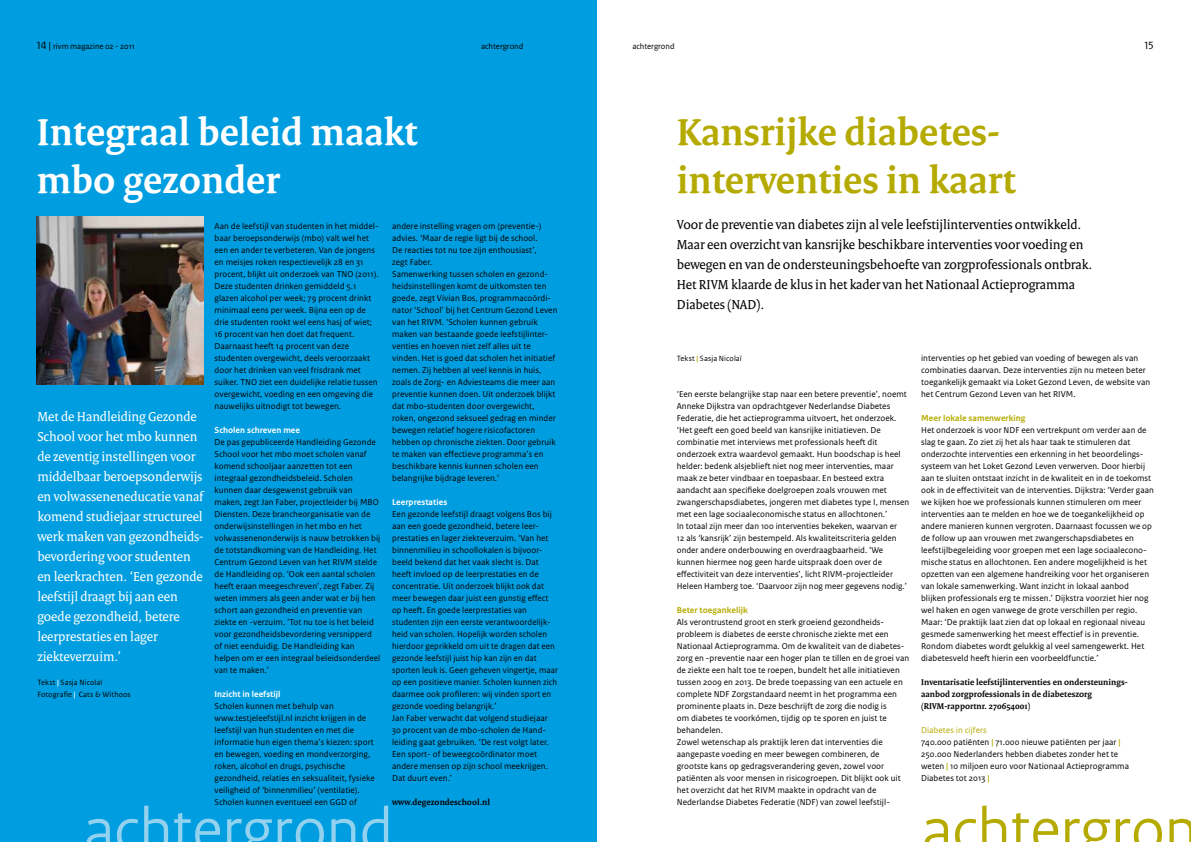
<style>
.page{position:relative;width:1191px;height:842px;background:#fff}
.page>*{position:absolute;margin:0;border:0;box-sizing:border-box;transform-origin:0 0}
.t1{font:65px "Rijksoverheid Sans Heading";color:#93d2ef}
.t2{font:65px "Rijksoverheid Sans Heading";color:#b5aa00}
.t3{font:700 40px/48px "Rijksoverheid Serif";color:#b5aa00}
.t4{font:700 40px/48px "Rijksoverheid Serif";color:#fff}
.t5{font:14px/20px "Rijksoverheid Serif";letter-spacing:-.005em;color:#fff}
.t6{font:14px/20px "Rijksoverheid Serif";letter-spacing:-.005em;color:#000}
.t7{font:11px "Rijksoverheid Sans Text";color:#000}
.t8{font:9px/12px "Rijksoverheid Sans Text";letter-spacing:.005em;color:#000}
.t9{font:700 9px/12px "Rijksoverheid Serif";letter-spacing:.005em;color:#000}
.t10{font:700 9px "Rijksoverheid Sans Text";letter-spacing:.005em;color:#fff}
.t11{font:700 9px "Rijksoverheid Sans Text";letter-spacing:.005em;color:#b5aa00}
.t12{font:8.5px "Rijksoverheid Sans Text";letter-spacing:-.005em;color:#000}
.t13{font:8px/12px "Rijksoverheid Sans Text";letter-spacing:.015em;color:#000}
.s1{font-size:11px}
.s2{color:#b5aa00}
.s3{font-weight:700;color:#b5aa00}
.s4{font-weight:700;color:#fff}
</style>
<div class="page">
<div style="left:0;top:0;width:596px;height:842px;background:#009ee0"></div>
<img style="left:36px;top:217px;width:167px;height:168px">
<p class="t12" style="left:37px;top:41px;width:99px"><span class="s1">14 |</span> rivm magazine 02 - 2011</p>
<p class="t12" style="left:481px;top:41px;width:44px">achtergrond</p>
<p class="t12" style="left:632px;top:41px;width:44px">achtergrond</p>
<p class="t7" style="left:1144px;top:39px;width:11px">15</p>
<h2 class="t4" style="left:37px;top:108px;width:382px">Integraal beleid maakt mbo gezonder</h2>
<p class="t8" style="left:214px;top:220px;width:166px">Aan de leefstijl van studenten in het middel&shy;baar beroepsonderwijs (mbo) valt wel het een en ander te verbeteren. Van de jongens en meisjes roken respectievelijk 28 en 31 procent, blijkt uit onderzoek van TNO (2011).<br>Deze studenten drinken gemiddeld 5.1 glazen alcohol per week; 79 procent drinkt minimaal eens per week. Bijna een op de drie studenten rookt wel eens hasj of wiet; 16 procent van hen doet dat frequent.<br>Daarnaast heeft 14 procent van deze studenten overgewicht, deels veroorzaakt door het drinken van veel frisdrank met suiker. TNO ziet een duidelijke relatie tussen overgewicht, voeding en een omgeving die nauwelijks uitnodigt tot bewegen.</p>
<p class="t10" style="left:214px;top:425px;width:87px">Scholen schreven mee</p>
<p class="t8" style="left:214px;top:436px;width:167px">De pas gepubliceerde Handleiding Gezonde School voor het mbo moet scholen vanaf komend schooljaar aanzetten tot een integraal gezondheidsbeleid. Scholen kunnen daar desgewenst gebruik van maken, zegt Jan Faber, projectleider bij MBO Diensten. Deze brancheorganisatie van de onderwijsinstellingen in het mbo en het volwassenenonderwijs is nauw betrokken bij de totstandkoming van de Handleiding. Het Centrum Gezond Leven van het RIVM stelde de Handleiding op. ‘Ook een aantal scholen heeft eraan meegeschreven’, zegt Faber. Zij weten immers als geen ander wat er bij hen schort aan gezondheid en preventie van ziekte en -verzuim. ‘Tot nu toe is het beleid voor gezondheidsbevordering versnipperd of niet eenduidig. De Handleiding kan helpen om er een integraal beleidsonderdeel van te maken.’</p>
<p class="t10" style="left:214px;top:689px;width:68px">Inzicht in leefstijl</p>
<p class="t8" style="left:214px;top:700px;width:162px">Scholen kunnen met behulp van www.testjeleefstijl.nl inzicht krijgen in de leefstijl van hun studenten en met die informatie hun eigen thema’s kiezen: sport en bewegen, voeding en mondverzorging, roken, alcohol en drugs, psychische gezondheid, relaties en seksualiteit, fysieke veiligheid of ‘binnenmilieu’ (ventilatie).<br>Scholen kunnen eventueel een GGD of</p>
<h2 class="t3" style="left:677px;top:108px;width:340px">Kansrijke diabetes&shy;interventies in kaart</h2>
<p class="t6" style="left:677px;top:214px;width:417px">Voor de preventie van diabetes zijn al vele leefstijlinterventies ontwikkeld.<br>Maar een overzicht van kansrijke beschikbare interventies voor voeding en bewegen en van de ondersteuningsbehoefte van zorgprofessionals ontbrak.<br>Het RIVM klaarde de klus in het kader van het Nationaal Actieprogramma Diabetes (NAD).</p>
<p class="t8" style="left:392px;top:220px;width:167px">andere instelling vragen om (preventie-) advies. ‘Maar de regie ligt bij de school.<br>De reacties tot nu toe zijn enthousiast’,<br>zegt Faber.<br>Samenwerking tussen scholen en gezond&shy;heidsinstellingen komt de uitkomsten ten goede, zegt Vivian Bos, programmacoördi&shy;nator ‘School’ bij het Centrum Gezond Leven van het RIVM. ‘Scholen kunnen gebruik maken van bestaande goede leefstijlinter&shy;venties en hoeven niet zelf alles uit te vinden. Het is goed dat scholen het initiatief nemen. Zij hebben al veel kennis in huis, zoals de Zorg- en Adviesteams die meer aan preventie kunnen doen. Uit onderzoek blijkt dat mbo-studenten door overgewicht, roken, ongezond seksueel gedrag en minder bewegen relatief hogere risicofactoren hebben op chronische ziekten. Door gebruik te maken van effectieve programma’s en beschikbare kennis kunnen scholen een belangrijke bijdrage leveren.’</p>
<p class="t10" style="left:392px;top:497px;width:57px">Leerprestaties</p>
<p class="t8" style="left:392px;top:508px;width:167px">Een gezonde leefstijl draagt volgens Bos bij aan een goede gezondheid, betere leer&shy;prestaties en lager ziekteverzuim. ‘Van het binnenmilieu in schoollokalen is bijvoor&shy;beeld bekend dat het vaak slecht is. Dat heeft invloed op de leerprestaties en de concentratie. Uit onderzoek blijkt ook dat meer bewegen daar juist een gunstig effect op heeft. En goede leerprestaties van studenten zijn een eerste verantwoordelijk&shy;heid van scholen. Hopelijk worden scholen hierdoor geprikkeld om uit te dragen dat een gezonde leefstijl juist hip kan zijn en dat sporten leuk is. Geen geheven vingertje, maar op een positieve manier. Scholen kunnen zich daarmee ook profileren: wij vinden sport en gezonde voeding belangrijk.’<br>Jan Faber verwacht dat volgend studiejaar 30 procent van de mbo-scholen de Hand&shy;leiding gaat gebruiken. ‘De rest volgt later.<br>Een sport- of beweegcoördinator moet andere mensen op zijn school meekrijgen.<br>Dat duurt even.’</p>
<p class="t9" style="left:392px;top:796px;width:99px">www.degezondeschool.nl</p>
<p class="t8" style="left:921px;top:352px;width:230px">interventies op het gebied van voeding of bewegen als van combinaties daarvan. Deze interventies zijn nu meteen beter toegankelijk gemaakt via Loket Gezond Leven, de website van het Centrum Gezond Leven van het RIVM.</p>
<p class="t11" style="left:921px;top:413px;width:106px">Meer lokale samenwerking</p>
<p class="t8" style="left:921px;top:424px;width:234px">Het onderzoek is voor NDF een vertrekpunt om verder aan de slag te gaan. Zo ziet zij het als haar taak te stimuleren dat onderzochte interventies een erkenning in het beoordelings&shy;systeem van het Loket Gezond Leven verwerven. Door hierbij aan te sluiten ontstaat inzicht in de kwaliteit en in de toekomst ook in de effectiviteit van de interventies. Dijkstra: ‘Verder gaan we kijken hoe we professionals kunnen stimuleren om meer interventies aan te melden en hoe we de toegankelijkheid op andere manieren kunnen vergroten. Daarnaast focussen we op de follow up aan vrouwen met zwangerschapsdiabetes en leefstijlbegeleiding voor groepen met een lage sociaalecono&shy;mische status en allochtonen. Een andere mogelijkheid is het opzetten van een algemene handreiking voor het organiseren van lokale samenwerking. Want inzicht in lokaal aanbod blijken professionals erg te missen.’ Dijkstra voorziet hier nog wel haken en ogen vanwege de grote verschillen per regio.<br>Maar: ‘De praktijk laat zien dat op lokaal en regionaal niveau gesmede samenwerking het meest effectief is in preventie.<br>Rondom diabetes wordt gelukkig al veel samengewerkt. Het diabetesveld heeft hierin een voorbeeldfunctie.’</p>
<p class="t9" style="left:921px;top:676px;width:208px">Inventarisatie leefstijlinterventies en ondersteunings&shy;aanbod zorgprofessionals in de diabeteszorg (RIVM-rapportnr. 270654001)</p>
<p class="t8" style="left:921px;top:724px;width:209px"><span class="s2">Diabetes in cijfers<br></span>740.000 patiënten <span class="s3">|</span> 71.000 nieuwe patiënten per jaar <span class="s3">| </span>250.000 Nederlanders hebben diabetes zonder het te weten <span class="s3">|</span> 10 miljoen euro voor Nationaal Actieprogramma Diabetes tot 2013 <span class="s3">|</span></p>
<p class="t13" style="left:677px;top:352px;width:67px">Tekst <span class="s3">|</span> Sasja Nicolaï</p>
<p class="t8" style="left:677px;top:388px;width:234px">‘Een eerste belangrijke stap naar een betere preventie’, noemt Anneke Dijkstra van opdrachtgever Nederlandse Diabetes Federatie, die het actieprogramma uitvoert, het onderzoek. ‘Het geeft een goed beeld van kansrijke initiatieven. De combinatie met interviews met professionals heeft dit onderzoek extra waardevol gemaakt. Hun boodschap is heel helder: bedenk alsjeblieft niet nog meer interventies, maar maak ze beter vindbaar en toepasbaar. En besteed extra aandacht aan specifieke doelgroepen zoals vrouwen met zwangerschapsdiabetes, jongeren met diabetes type I, mensen met een lage sociaaleconomische status en allochtonen.’<br>In totaal zijn meer dan 100 interventies bekeken, waarvan er<br>12 als ‘kansrijk’ zijn bestempeld. Als kwaliteitscriteria gelden onder andere onderbouwing en overdraagbaarheid. ‘We kunnen hiermee nog geen harde uitspraak doen over de effectiviteit van deze interventies’, licht RIVM-projectleider Heleen Hamberg toe. ‘Daarvoor zijn nog meer gegevens nodig.’</p>
<p class="t11" style="left:677px;top:605px;width:73px">Beter toegankelijk</p>
<p class="t8" style="left:677px;top:616px;width:234px">Als verontrustend groot en sterk groeiend gezondheids&shy;probleem is diabetes de eerste chronische ziekte met een Nationaal Actieprogramma. Om de kwaliteit van de diabetes&shy;zorg en -preventie naar een hoger plan te tillen en de groei van de ziekte een halt toe te roepen, bundelt het alle initiatieven tussen 2009 en 2013. De brede toepassing van een actuele en complete NDF Zorgstandaard neemt in het programma een prominente plaats in. Deze beschrijft de zorg die nodig is<br>om diabetes te voorkómen, tijdig op te sporen en juist te behandelen.<br>Zowel wetenschap als praktijk leren dat interventies die aangepaste voeding en meer bewegen combineren, de grootste kans op gedragsverandering geven, zowel voor patiënten als voor mensen in risicogroepen. Dit blijkt ook uit het overzicht dat het RIVM maakte in opdracht van de Nederlandse Diabetes Federatie (NDF) van zowel leefstijl-</p>
<p class="t5" style="left:37px;top:406px;width:168px">Met de Handleiding Gezonde<br>School voor het mbo kunnen de zeventig instellingen voor middelbaar beroepsonderwijs en volwasseneneducatie vanaf komend studiejaar structureel werk maken van gezondheids&shy;bevordering voor studenten en leerkrachten. ‘Een gezonde leefstijl draagt bij aan een goede gezondheid, betere leerprestaties en lager ziekteverzuim.’</p>
<p class="t13" style="left:37px;top:676px;width:95px">Tekst <span class="s4">|</span> Sasja Nicolaï<br>Fotografie <span class="s4">|</span> Cats &amp; Withoos</p>
<h1 class="t1" style="left:84px;top:792px;width:310px">achtergrond</h1>
<h1 class="t2" style="left:922px;top:792px;width:277px">achtergron</h1>
</div>
